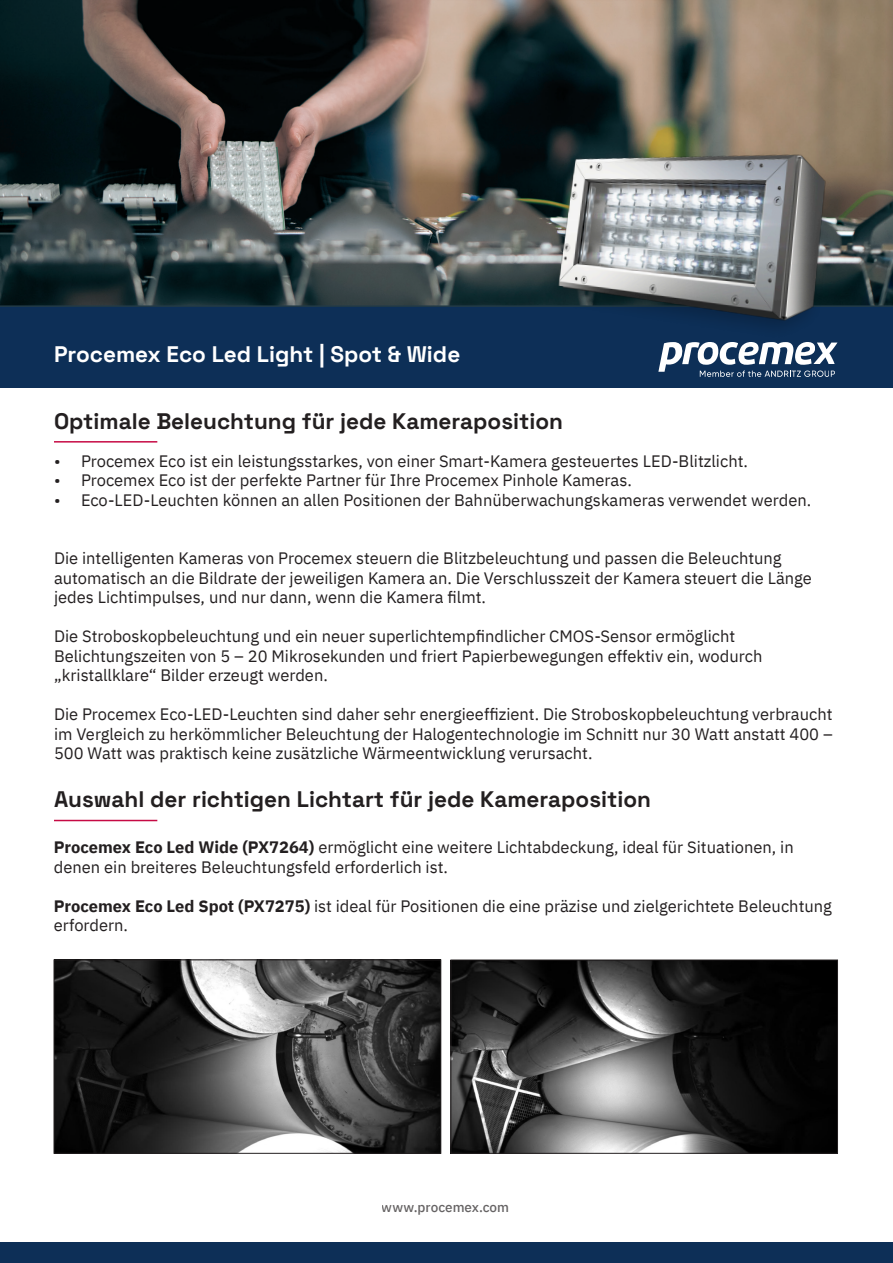
<style>
.page{position:relative;width:893px;height:1263px;background:#fff}
.page>*{position:absolute;margin:0;border:0;box-sizing:border-box;transform-origin:0 0}
.Paragraph_Style_5{font:700 22.5px "Space Grotesk";color:#231f20}
.Paragraph_Style_5-2{font:700 22.5px "Space Grotesk";color:#fff}
.Paragraph_Style_6{font:16.5px/19.5px "IBM Plex Sans";color:#231f20}
.Paragraph_Style_5-3{font:16.5px/19.5px "IBM Plex Sans";color:#231f20}
.t1{font:500 13.5px "IBM Plex Sans";color:#231f20}
.s1{font-weight:700}
</style>
<div class="page">
<img style="left:0;top:0;width:893px;height:305px">
<div style="left:0;top:306px;width:893px;height:82px;background:#0d2f57"></div>
<hr style="left:0;top:305px;width:893px;height:2px;background:#223a47">
<hr style="left:54px;top:441px;width:103px;height:2px;background:#c60a44">
<svg style="left:658px;top:352px;width:177px;height:25px"></svg>
<img style="left:56px;top:962px;width:383px;height:189px">
<div style="left:54px;top:960px;width:387px;height:193px;border:1px solid #231f20"></div>
<img style="left:453px;top:962px;width:383px;height:189px">
<div style="left:451px;top:960px;width:387px;height:193px;border:1px solid #231f20"></div>
<div style="left:0;top:1242px;width:893px;height:21px;background:#0d2f57"></div>
<hr style="left:54px;top:820px;width:103px;height:1px;background:#c60a44">
<img style="left:532px;top:119px;width:328px;height:233px">
<p class="Paragraph_Style_5-2" style="left:54px;top:338px;width:408px">Procemex Eco Led Light | Spot &amp; Wide</p>
<p class="Paragraph_Style_5" style="left:54px;top:405px;width:510px">Optimale Beleuchtung für jede Kameraposition</p>
<p class="Paragraph_Style_6" style="left:54px;top:450px;width:695px">• Procemex Eco ist ein leistungsstarkes, von einer Smart-Kamera gesteuertes LED-Blitzlicht.</p>
<p class="Paragraph_Style_6" style="left:54px;top:469px;width:579px">• Procemex Eco ist der perfekte Partner für Ihre Procemex Pinhole Kameras.</p>
<p class="Paragraph_Style_6" style="left:54px;top:489px;width:759px">• Eco-LED-Leuchten können an allen Positionen der Bahnüberwachungskameras verwendet werden.</p>
<p class="Paragraph_Style_6" style="left:54px;top:547px;width:759px">Die intelligenten Kameras von Procemex steuern die Blitzbeleuchtung und passen die Beleuchtung automatisch an die Bildrate der jeweiligen Kamera an. Die Verschlusszeit der Kamera steuert die Länge jedes Lichtimpulses, und nur dann, wenn die Kamera filmt.</p>
<p class="Paragraph_Style_6" style="left:54px;top:625px;width:710px">Die Stroboskopbeleuchtung und ein neuer superlichtempfindlicher CMOS-Sensor ermöglicht<br>Belichtungszeiten von 5 – 20 Mikrosekunden und friert Papierbewegungen effektiv ein, wodurch „kristallklare“ Bilder erzeugt werden.</p>
<p class="Paragraph_Style_6" style="left:54px;top:703px;width:780px;text-align:justify">Die Procemex Eco-LED-Leuchten sind daher sehr energieeffizient. Die Stroboskopbeleuchtung verbraucht im Vergleich zu herkömmlicher Beleuchtung der Halogentechnologie im Schnitt nur 30 Watt anstatt 400 – 500 Watt was praktisch keine zusätzliche Wärmeentwicklung verursacht.</p>
<p class="Paragraph_Style_5" style="left:54px;top:783px;width:598px">Auswahl der richtigen Lichtart für jede Kameraposition</p>
<p class="Paragraph_Style_5-3" style="left:54px;top:836px;width:741px"><span class="s1">Procemex Eco Led Wide (PX7264)</span> ermöglicht eine weitere Lichtabdeckung, ideal für Situationen, in denen ein breiteres Beleuchtungsfeld erforderlich ist.</p>
<p class="Paragraph_Style_5-3" style="left:54px;top:894px;width:779px"><span class="s1">Procemex Eco Led Spot (PX7275)</span> ist ideal für Positionen die eine präzise und zielgerichtete Beleuchtung erfordern.</p>
<p class="t1" style="left:382px;top:1197px;width:129px">www.procemex.com</p>
</div>
